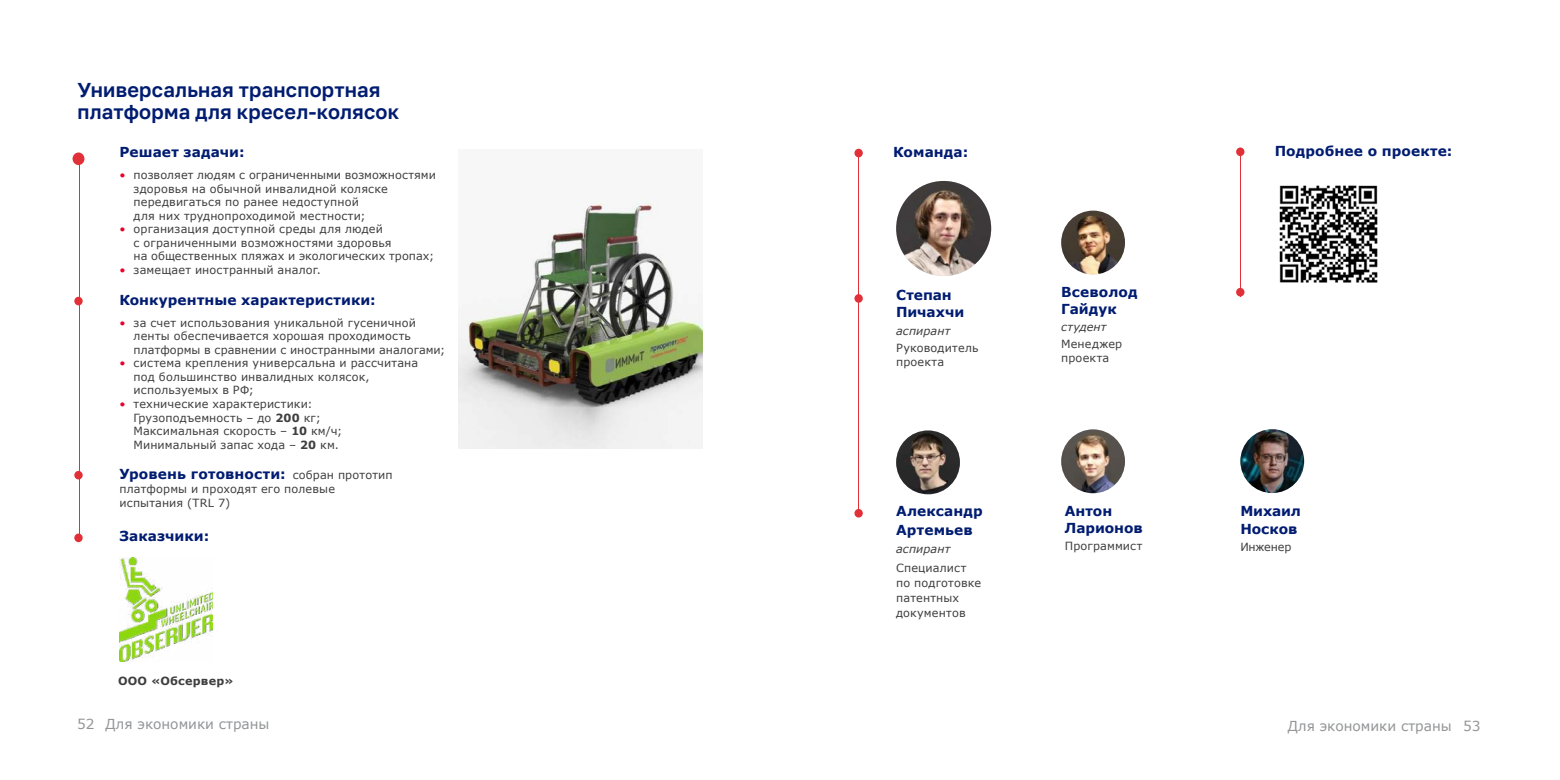
<style>
.page{position:relative;width:1560px;height:780px;background:#fff}
.page>*{position:absolute;margin:0;border:0;box-sizing:border-box;transform-origin:0 0}
.t1{font:600 20px/22.5px "Golos Text";letter-spacing:.01em;color:#001c70}
.t2{font:700 13.75px/17.2px "Verdana";letter-spacing:.005em;color:#001c70}
.t3{font:13.75px "Verdana";color:#939597}
.t4{font:11.25px/13.5px "Verdana";letter-spacing:.01em;color:#3f3f3f}
.t5{font:italic 11.25px "Verdana";letter-spacing:.005em;color:#3f3f3f}
.t6{font:700 11.25px "Verdana";letter-spacing:.02em;color:#3f3f3f}
.t7{font:11.25px "Verdana";letter-spacing:-.015em;color:#3f3f3f}
.s1{color:#ea0028}
.s2{font-weight:700}
.s3{font-weight:400;font-size:11.25px;color:#3f3f3f}
</style>
<div class="page">
<img style="left:896px;top:430px;width:63px;height:64px;border-radius:32px">
<img style="left:1061px;top:211px;width:63px;height:63px;border-radius:32px">
<img style="left:1240px;top:429px;width:63px;height:64px;border-radius:32px">
<img style="left:1061px;top:429px;width:63px;height:64px;border-radius:32px">
<img style="left:896px;top:181px;width:95px;height:95px;border-radius:48px">
<div style="left:854px;top:294px;width:8px;height:9px;background:#e23038;border-radius:50%"></div>
<div style="left:854px;top:509px;width:8px;height:8px;background:#e23038;border-radius:50%"></div>
<hr style="left:858px;top:156px;width:1px;height:353px;background:#e23038">
<img style="left:459px;top:198px;width:243px;height:251px">
<img style="left:120px;top:557px;width:93px;height:104px">
<div style="left:73px;top:152px;width:11px;height:13px;background:#e23038;border-radius:50%"></div>
<div style="left:74px;top:297px;width:9px;height:8px;background:#e23038;border-radius:50%"></div>
<div style="left:74px;top:471px;width:9px;height:8px;background:#e23038;border-radius:50%"></div>
<svg style="left:74px;top:533px;width:9px;height:9px"></svg>
<hr style="left:79px;top:154px;width:1px;height:388px;background:#e23038">
<img style="left:1279px;top:185px;width:99px;height:98px">
<div style="left:854px;top:149px;width:8px;height:8px;background:#e23038;border-radius:50%"></div>
<svg style="left:1235px;top:288px;width:9px;height:8px"></svg>
<svg style="left:1235px;top:147px;width:9px;height:9px"></svg>
<hr style="left:1239px;top:147px;width:1px;height:149px;background:#e23038">
<h1 class="t1" style="left:78px;top:78px;width:323px">Универсальная транспортная платформа для кресел-колясок</h1>
<p class="t2" style="left:119px;top:143px;width:127px">Решает задачи:</p>
<p class="t4" style="left:134px;top:168px;width:304px;text-indent:-14px"><span class="s1">•</span> позволяет людям с ограниченными возможностями здоровья на обычной инвалидной коляске передвигаться по ранее недоступной<br>для них труднопроходимой местности;</p>
<p class="t4" style="left:134px;top:222px;width:302px;text-indent:-14px"><span class="s1">•</span> организация доступной среды для людей<br>с ограниченными возможностями здоровья<br>на общественных пляжах и экологических тропах;</p>
<p class="t4" style="left:119px;top:263px;width:203px"><span class="s1">•</span> замещает иностранный аналог.</p>
<p class="t2" style="left:119px;top:291px;width:258px">Конкурентные характеристики:</p>
<p class="t4" style="left:134px;top:316px;width:313px;text-indent:-14px"><span class="s1">•</span> за счет использования уникальной гусеничной ленты обеспечивается хорошая проходимость платформы в сравнении с иностранными аналогами;</p>
<p class="t4" style="left:134px;top:356px;width:286px;text-indent:-14px"><span class="s1">•</span> система крепления универсальна и рассчитана под большинство инвалидных колясок, используемых в РФ;</p>
<p class="t4" style="left:134px;top:397px;width:210px;text-indent:-14px"><span class="s1">•</span> технические характеристики:<br>Грузоподъемность – до <span class="s2">200</span> кг;<br>Максимальная скорость – <span class="s2">10</span> км/ч;<br>Минимальный запас хода – <span class="s2">20</span> км.</p>
<p class="t2" style="left:119px;top:465px;width:275px">Уровень готовности: <span class="s3">собран прототип</span></p>
<p class="t4" style="left:119px;top:482px;width:217px">платформы и проходят его полевые испытания (TRL 7)</p>
<p class="t2" style="left:119px;top:527px;width:91px">Заказчики:</p>
<p class="t6" style="left:118px;top:672px;width:117px">ООО «Обсервер»</p>
<p class="t2" style="left:893px;top:143px;width:76px">Команда:</p>
<p class="t2" style="left:1274px;top:142px;width:179px">Подробнее о проекте:</p>
<p class="t2" style="left:896px;top:286px;width:70px">Степан<br>Пичахчи</p>
<p class="t5" style="left:896px;top:323px;width:56px">аспирант</p>
<p class="t4" style="left:896px;top:341px;width:84px">Руководитель проекта</p>
<p class="t2" style="left:896px;top:502px;width:88px;line-height:18.5px">Александр<br>Артемьев</p>
<p class="t5" style="left:896px;top:541px;width:56px">аспирант</p>
<p class="t4" style="left:896px;top:560px;width:86px;line-height:15px">Специалист по подготовке патентных документов</p>
<p class="t2" style="left:1061px;top:282px;width:78px">Всеволод<br>Гайдук</p>
<p class="t5" style="left:1061px;top:319px;width:47px">студент</p>
<p class="t4" style="left:1061px;top:337px;width:63px">Менеджер проекта</p>
<p class="t2" style="left:1064px;top:501px;width:79px">Антон<br>Ларионов</p>
<p class="t4" style="left:1064px;top:539px;width:79px">Программист</p>
<p class="t2" style="left:1240px;top:502px;width:62px">Михаил<br>Носков</p>
<p class="t7" style="left:1240px;top:539px;width:53px">Инженер</p>
<p class="t3" style="left:77px;top:714px;width:194px">52 Для экономики страны</p>
<p class="t3" style="left:1287px;top:716px;width:194px">Для экономики страны 53</p>
</div>
